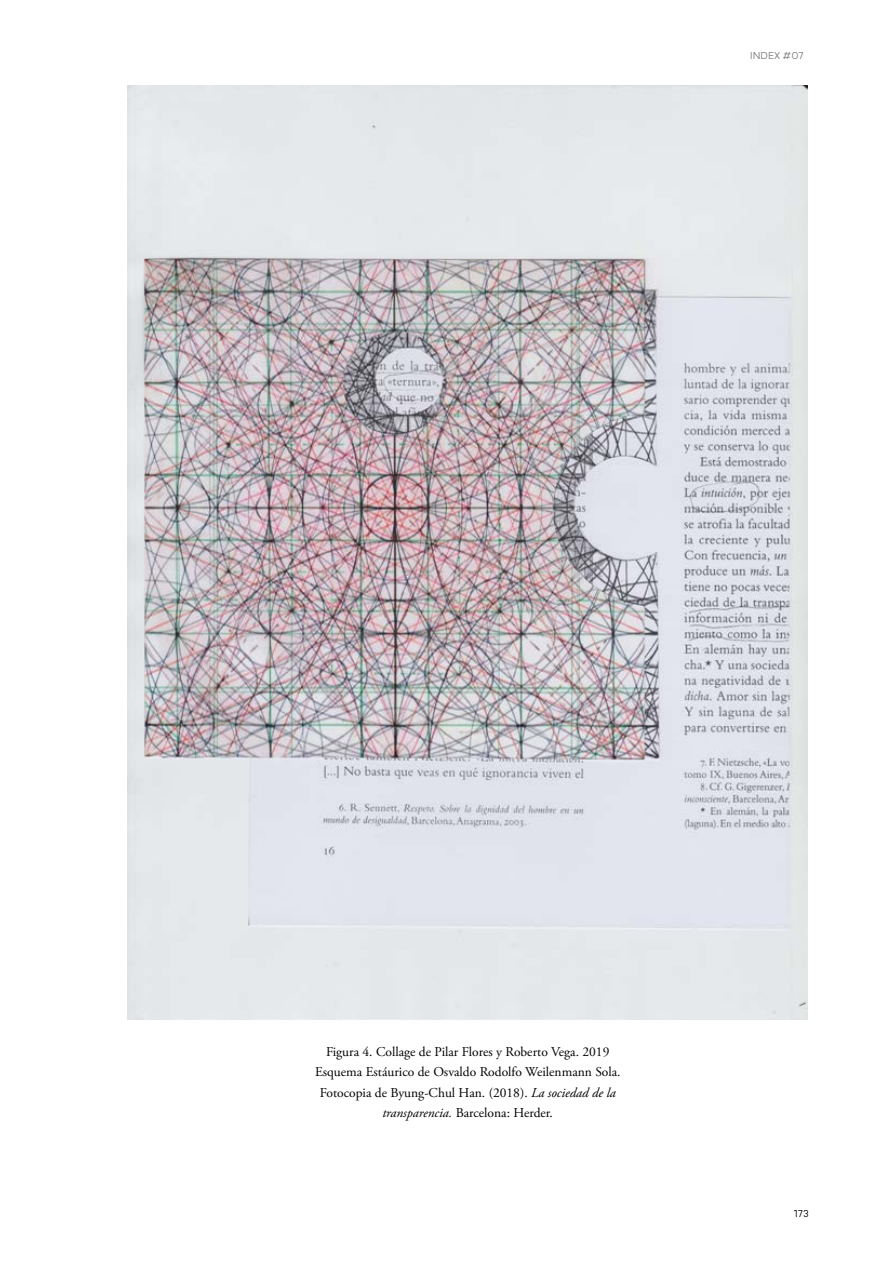
<style>
.page{position:relative;width:893px;height:1263px;background:#fff}
.page>*{position:absolute;margin:0;border:0;box-sizing:border-box;transform-origin:0 0}
.t1{font:13.5px/20.2px "Adobe Garamond Pro";color:#000;text-align:center}
.t2{font:300 12px "Grold";color:#77787b}
.t3{font:300 12px "Grold";color:#000}
.s1{font-style:italic}
</style>
<div class="page">
<img style="left:128px;top:85px;width:680px;height:934px">
<p class="t2" style="left:750px;top:48px;width:55px">INDEX #07</p>
<p class="t1" style="left:315px;top:1042px;width:307px">Figura 4. Collage de Pilar Flores y Roberto Vega. 2019<br>Esquema Estáurico de Osvaldo Rodolfo Weilenmann Sola.<br>Fotocopia de Byung-Chul Han. (2018). <span class="s1">La sociedad de la transparencia.</span> Barcelona: Herder.</p>
<p class="t3" style="left:794px;top:1206px;width:17px">173</p>
</div>
